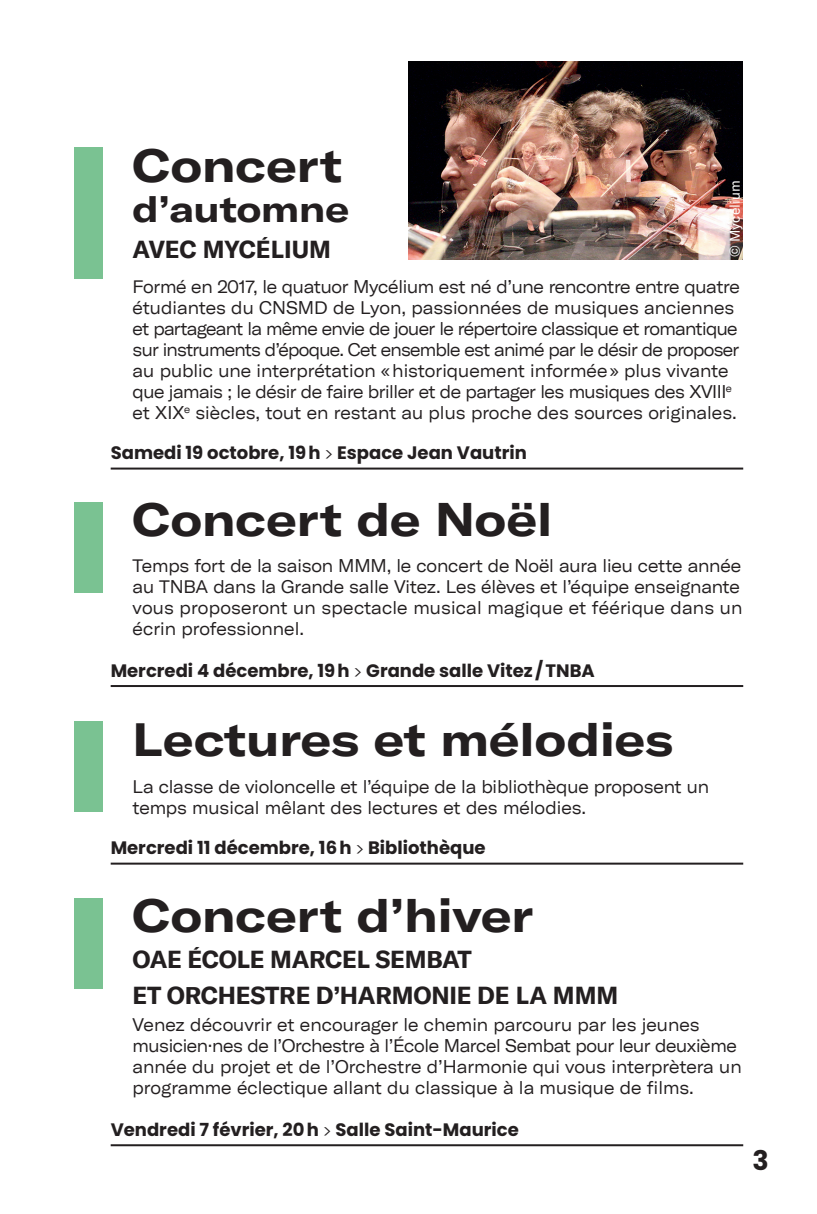
<style>
.page{position:relative;width:817px;height:1214px;background:#fff}
.page>*{position:absolute;margin:0;border:0;box-sizing:border-box;transform-origin:0 0}
.t1{font:700 expanded 46px "GT America";color:#231f20}
.t2{font:700 expanded 36px "GT America";color:#231f20}
.t3{font:700 27px "Poppins";color:#231f20}
.t4{font:700 24px/36px "GT America";letter-spacing:-.01em;color:#231f20}
.t5{font:expanded 18px/21px "GT America";letter-spacing:-.01em;color:#231f20;scale:.9 1}
.t6{font:700 18px "Poppins";color:#231f20}
.t7{font:14px "GT America";color:#fff}
.s1{font-weight:300}
</style>
<div class="page">
<div style="left:74px;top:147px;width:29px;height:132px;background:#7ac292"></div>
<div style="left:74px;top:897px;width:29px;height:91px;background:#7ac292"></div>
<div style="left:74px;top:502px;width:29px;height:91px;background:#7ac292"></div>
<div style="left:74px;top:721px;width:29px;height:90px;background:#7ac292"></div>
<hr style="left:111px;top:467px;width:632px;height:2px;background:#231f20">
<hr style="left:111px;top:1144px;width:632px;height:2px;background:#231f20">
<hr style="left:111px;top:685px;width:632px;height:2px;background:#231f20">
<hr style="left:111px;top:862px;width:632px;height:2px;background:#231f20">
<img style="left:408px;top:61px;width:334px;height:199px">
<h1 class="t1" style="left:133px;top:137px;width:211px">Concert</h1>
<h2 class="t2" style="left:133px;top:187px;width:218px">d’automne</h2>
<h3 class="t4" style="left:133px;top:231px;width:200px">AVEC MYCÉLIUM</h3>
<p class="t7" style="left:726px;top:257px;width:78px;rotate:-90deg">© Mycélium</p>
<p class="t5" style="left:133px;top:276px;width:676px">Formé en 2017, le quatuor Mycélium est né d’une rencontre entre quatre étudiantes du CNSMD de Lyon, passionnées de musiques anciennes et partageant la même envie de jouer le répertoire classique et romantique sur instruments d’époque. Cet ensemble est animé par le désir de proposer au public une interprétation « historiquement informée » plus vivante que jamais ; le désir de faire briller et de partager les musiques des XVIII<sup>e </sup>et XIX<sup>e</sup> siècles, tout en restant au plus proche des sources originales.</p>
<p class="t6" style="left:111px;top:442px;width:417px">Samedi 19 octobre, 19h <span class="s1">&gt;</span> Espace Jean Vautrin</p>
<h1 class="t1" style="left:133px;top:490px;width:421px">Concert de Noël</h1>
<p class="t5" style="left:133px;top:555px;width:679px">Temps fort de la saison MMM, le concert de Noël aura lieu cette année au TNBA dans la Grande salle Vitez. Les élèves et l’équipe enseignante vous proposeront un spectacle musical magique et féérique dans un écrin professionnel.</p>
<p class="t6" style="left:111px;top:659px;width:485px">Mercredi 4 décembre, 19h <span class="s1">&gt;</span> Grande salle Vitez /TNBA</p>
<h1 class="t1" style="left:133px;top:710px;width:542px">Lectures et mélodies</h1>
<p class="t5" style="left:133px;top:775px;width:641px">La classe de violoncelle et l’équipe de la bibliothèque proposent un temps musical mêlant des lectures et des mélodies.</p>
<p class="t6" style="left:111px;top:837px;width:376px">Mercredi 11 décembre, 16h <span class="s1">&gt;</span> Bibliothèque</p>
<h1 class="t1" style="left:133px;top:887px;width:402px">Concert d’hiver</h1>
<h3 class="t4" style="left:133px;top:941px;width:487px">OAE ÉCOLE MARCEL SEMBAT<br>ET ORCHESTRE D’HARMONIE DE LA MMM</h3>
<p class="t5" style="left:133px;top:1013px;width:678px">Venez découvrir et encourager le chemin parcouru par les jeunes musicien·nes de l’Orchestre à l’École Marcel Sembat pour leur deuxième année du projet et de l’Orchestre d’Harmonie qui vous interprètera un programme éclectique allant du classique à la musique de films.</p>
<p class="t6" style="left:111px;top:1118px;width:409px">Vendredi 7 février, 20h <span class="s1">&gt;</span> Salle Saint-Maurice</p>
<h3 class="t3" style="left:752px;top:1144px;width:18px">3</h3>
</div>
